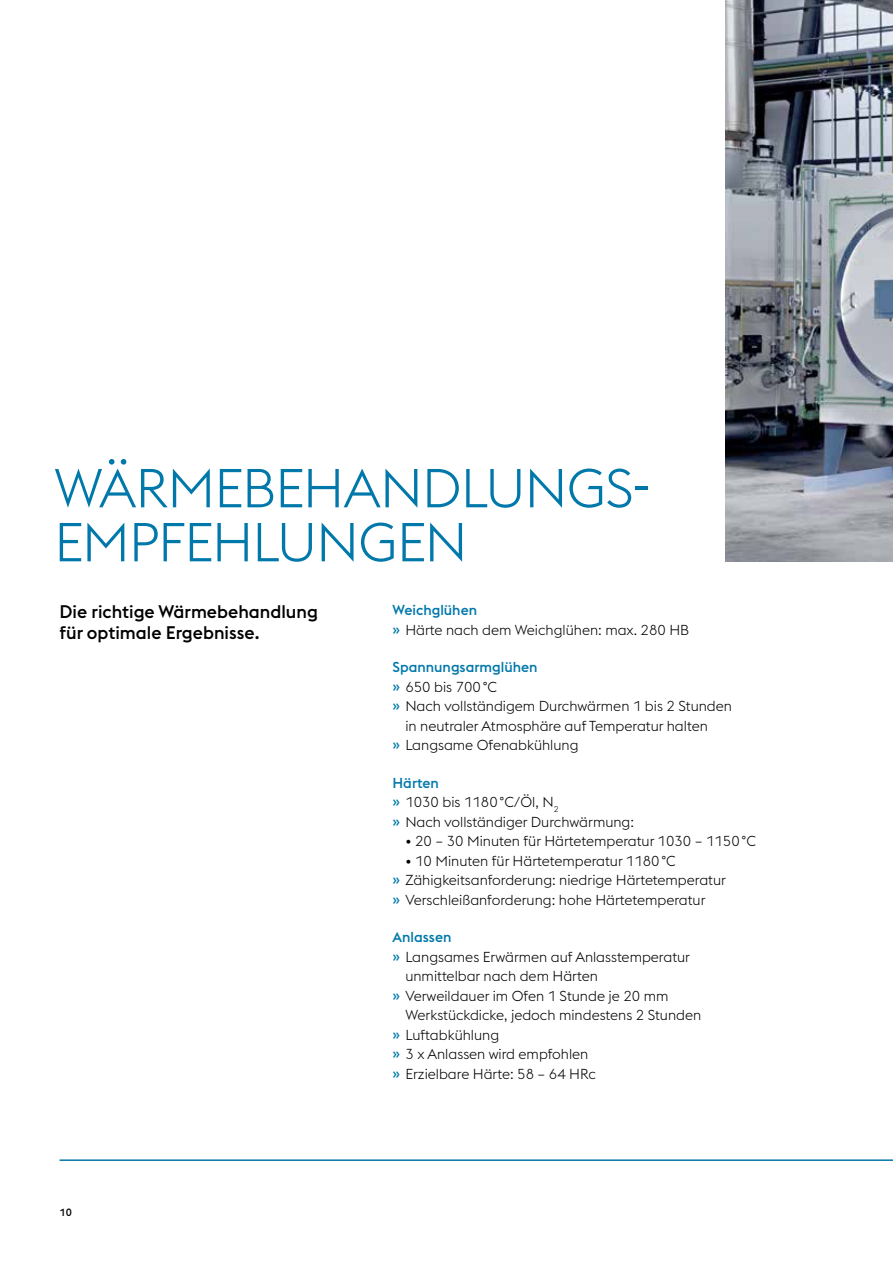
<style>
.page{position:relative;width:893px;height:1263px;background:#fff}
.page>*{position:absolute;margin:0;border:0;box-sizing:border-box;transform-origin:0 0}
.t1{font:300 54px/54px "voestalpine";letter-spacing:-.02em;color:#0078aa}
.t2{font:500 18px/21px "voestalpine";color:#000}
.t3{font:300 14.25px/19.5px "voestalpine";color:#000}
.t4{font:500 14.25px "voestalpine";color:#0078aa}
.t5{font:500 10.5px "voestalpine";color:#000}
.s1{font-weight:500;color:#0078aa}
</style>
<div class="page">
<hr style="left:60px;top:1159px;width:833px;height:2px;background:#0078aa">
<img style="left:726px;top:0;width:167px;height:561px">
<h1 class="t1" style="left:54px;top:461px;width:599px">WÄRMEBEHANDLUNGS-<br>EMPFEHLUNGEN</h1>
<p class="t2" style="left:60px;top:601px;width:260px">Die richtige Wärmebehandlung für optimale Ergebnisse.</p>
<p class="t5" style="left:60px;top:1205px;width:14px">10</p>
<p class="t3" style="left:393px;top:601px;width:298px"><span class="s1">Weichglühen<br>»</span> Härte nach dem Weichglühen: max. 280 HB</p>
<p class="t4" style="left:393px;top:659px;width:146px">Spannungsarmglühen</p>
<p class="t3" style="left:393px;top:677px;width:106px"><span class="s1">»</span> 650 bis 700°C</p>
<p class="t3" style="left:393px;top:697px;width:341px"><span class="s1">»</span> Nach vollständigem Durchwärmen 1 bis 2 Stunden</p>
<p class="t3" style="left:405px;top:716px;width:304px">in neutraler Atmosphäre auf Temperatur halten</p>
<p class="t3" style="left:393px;top:736px;width:187px"><span class="s1">»</span> Langsame Ofenabkühlung</p>
<p class="t3" style="left:393px;top:773px;width:243px"><span class="s1">Härten<br>»</span> 1030 bis 1180°C/Öl, N<sub>2<br></sub><span class="s1">»</span> Nach vollständiger Durchwärmung:</p>
<p class="t3" style="left:405px;top:832px;width:352px">• 20 – 30 Minuten für Härtetemperatur 1030 – 1150°C</p>
<p class="t3" style="left:393px;top:851px;width:335px;text-indent:13px">• 10 Minuten für Härtetemperatur 1180°C<br><span class="s1">»</span> Zähigkeitsanforderung: niedrige Härtetemperatur <span class="s1">»</span> Verschleißanforderung: hohe Härtetemperatur</p>
<p class="t4" style="left:393px;top:929px;width:60px">Anlassen</p>
<p class="t3" style="left:393px;top:947px;width:299px"><span class="s1">»</span> Langsames Erwärmen auf Anlasstemperatur</p>
<p class="t3" style="left:405px;top:967px;width:194px">unmittelbar nach dem Härten</p>
<p class="t3" style="left:393px;top:986px;width:277px"><span class="s1">»</span> Verweildauer im Ofen 1 Stunde je 20 mm</p>
<p class="t3" style="left:405px;top:1006px;width:297px">Werkstückdicke, jedoch mindestens 2 Stunden</p>
<p class="t3" style="left:393px;top:1025px;width:108px"><span class="s1">»</span> Luftabkühlung</p>
<p class="t3" style="left:393px;top:1044px;width:197px"><span class="s1">»</span> 3 x Anlassen wird empfohlen</p>
<p class="t3" style="left:393px;top:1064px;width:205px"><span class="s1">»</span> Erzielbare Härte: 58 – 64 HRc</p>
</div>
